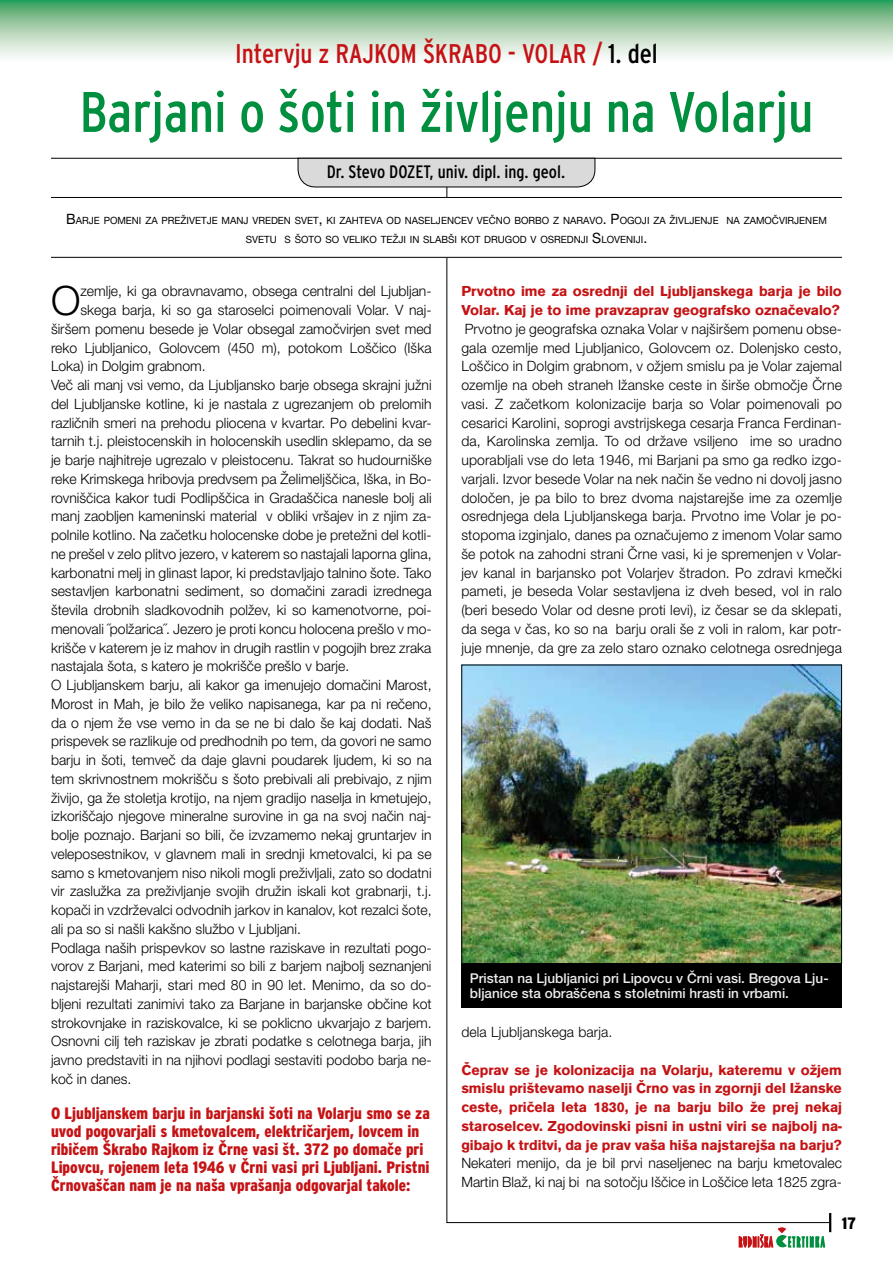
<style>
.page{position:relative;width:893px;height:1263px;background:#fff}
.page>*{position:absolute;margin:0;border:0;box-sizing:border-box;transform-origin:0 0}
.t1{font:57px "Interstate Cond";color:#008e3f}
.t2{font:300 40.5px "Helvetica Neue LT Pro";color:#000}
.t3{font:27px "Interstate Cond";color:#c51315}
.t4{font:18px "Interstate Cond";color:#000}
.t5{font:900 16.5px/18px "Interstate Cond";color:#c51315}
.t6{font:900 16.5px "Interstate Cond";color:#000}
.t7{font:700 15px/18.8px "Accius TEE";color:#c51315}
.t8{font:300 14.25px/18.8px "Helvetica Neue LT Pro";color:#000;text-align:justify}
.t9{font:500 13.5px/15px "Helvetica Neue LT Pro";color:#ededed}
.t10{font:10.05px/18.8px "Helvetica Neue LT Pro";color:#000;text-align:center}
.s1{color:#000}
.s2{font-size:14.25px}
</style>
<div class="page">
<svg style="left:0;top:0;width:893px;height:57px;background:#a1ceac"></svg>
<svg style="left:739px;top:1213px;width:92px;height:35px"></svg>
<hr style="left:51px;top:158px;width:791px;height:1px;background:#000">
<svg style="left:446px;top:188px;width:384px;height:1035px"></svg>
<svg style="left:297px;top:157px;width:299px;height:31px;background:#cbcbcb"></svg>
<div style="left:51px;top:197px;width:791px;height:60px;background:#fff"></div>
<hr style="left:51px;top:257px;width:791px;height:1px;background:#000">
<hr style="left:51px;top:197px;width:791px;height:1px;background:#000">
<img style="left:463px;top:667px;width:377px;height:295px">
<div style="left:461px;top:665px;width:381px;height:299px;border:1px solid #000"></div>
<div style="left:461px;top:964px;width:381px;height:44px;background:#000"></div>
<h3 class="t3" style="left:235px;top:39px;width:424px">Intervju z RAJKOM ©KRABO - VOLAR / <span class="s1">1. del</span></h3>
<h1 class="t1" style="left:80px;top:80px;width:735px">Barjani o πoti in æivljenju na Volarju</h1>
<p class="t4" style="left:327px;top:162px;width:240px">Dr. Stevo DOZET, univ. dipl. ing. geol.</p>
<p class="t10" style="left:66px;top:211px;width:762px"><span class="s2">B</span>ARJE POMENI ZA PREŽIVETJE MANJ VREDEN SVET<span class="s2">,</span> KI ZAHTEVA OD NASELJENCEV VEČNO BORBO Z NARAVO<span class="s2">. P</span>OGOJI ZA ŽIVLJENJE NA ZAMOČVIRJENEM<br>SVETU S ŠOTO SO VELIKO TEŽJI IN SLABŠI KOT DRUGOD V OSREDNJI <span class="s2">S</span>LOVENIJI<span class="s2">.</span></p>
<h2 class="t2" style="left:51px;top:276px;width:31px">O</h2>
<p class="t8" style="left:80px;top:282px;width:353px">zemlje, ki ga obravnavamo, obsega centralni del Ljubljan-</p>
<p class="t8" style="left:80px;top:300px;width:353px">skega barja, ki so ga staroselci poimenovali Volar. V naj-</p>
<p class="t8" style="left:51px;top:319px;width:382px">širšem pomenu besede je Volar obsegal zamočvirjen svet med</p>
<p class="t8" style="left:51px;top:338px;width:382px">reko Ljubljanico, Golovcem (450 m), potokom Loščico (Iška</p>
<p class="t8" style="left:51px;top:357px;width:156px">Loka) in Dolgim grabnom.</p>
<p class="t8" style="left:51px;top:375px;width:382px">Več ali manj vsi vemo, da Ljubljansko barje obsega skrajni južni</p>
<p class="t8" style="left:51px;top:394px;width:382px">del Ljubljanske kotline, ki je nastala z ugrezanjem ob prelomih</p>
<p class="t8" style="left:51px;top:413px;width:382px">različnih smeri na prehodu pliocena v kvartar. Po debelini kvar-</p>
<p class="t8" style="left:51px;top:432px;width:382px">tarnih t.j. pleistocenskih in holocenskih usedlin sklepamo, da se</p>
<p class="t8" style="left:51px;top:450px;width:382px">je barje najhitreje ugrezalo v pleistocenu. Takrat so hudourniške</p>
<p class="t8" style="left:51px;top:469px;width:382px">reke Krimskega hribovja predvsem pa Želimeljščica, Iška, in Bo-</p>
<p class="t8" style="left:51px;top:488px;width:382px">rovniščica kakor tudi Podlipščica in Gradaščica nanesle bolj ali</p>
<p class="t8" style="left:51px;top:507px;width:382px">manj zaobljen kameninski material v obliki vršajev in z njim za-</p>
<p class="t8" style="left:51px;top:525px;width:382px">polnile kotlino. Na začetku holocenske dobe je pretežni del kotli-</p>
<p class="t8" style="left:51px;top:544px;width:382px">ne prešel v zelo plitvo jezero, v katerem so nastajali laporna glina,</p>
<p class="t8" style="left:51px;top:563px;width:382px">karbonatni melj in glinast lapor, ki predstavljajo talnino šote. Tako</p>
<p class="t8" style="left:51px;top:582px;width:382px">sestavljen karbonatni sediment, so domačini zaradi izrednega</p>
<p class="t8" style="left:51px;top:600px;width:382px">števila drobnih sladkovodnih polžev, ki so kamenotvorne, poi-</p>
<p class="t8" style="left:51px;top:619px;width:382px">menovali ˝polžarica˝. Jezero je proti koncu holocena prešlo v mo-</p>
<p class="t8" style="left:51px;top:638px;width:382px">krišče v katerem je iz mahov in drugih rastlin v pogojih brez zraka</p>
<p class="t8" style="left:51px;top:657px;width:300px">nastajala šota, s katero je mokrišče prešlo v barje.</p>
<p class="t8" style="left:51px;top:675px;width:382px">O Ljubljanskem barju, ali kakor ga imenujejo domačini Marost,</p>
<p class="t8" style="left:51px;top:694px;width:382px">Morost in Mah, je bilo že veliko napisanega, kar pa ni rečeno,</p>
<p class="t8" style="left:51px;top:713px;width:382px">da o njem že vse vemo in da se ne bi dalo še kaj dodati. Naš</p>
<p class="t8" style="left:51px;top:732px;width:382px">prispevek se razlikuje od predhodnih po tem, da govori ne samo</p>
<p class="t8" style="left:51px;top:750px;width:382px">barju in šoti, temveč da daje glavni poudarek ljudem, ki so na</p>
<p class="t8" style="left:51px;top:769px;width:382px">tem skrivnostnem mokrišču s šoto prebivali ali prebivajo, z njim</p>
<p class="t8" style="left:51px;top:788px;width:382px">živijo, ga že stoletja krotijo, na njem gradijo naselja in kmetujejo,</p>
<p class="t8" style="left:51px;top:807px;width:382px">izkoriščajo njegove mineralne surovine in ga na svoj način naj-</p>
<p class="t8" style="left:51px;top:825px;width:382px">bolje poznajo. Barjani so bili, če izvzamemo nekaj gruntarjev in</p>
<p class="t8" style="left:51px;top:844px;width:382px">veleposestnikov, v glavnem mali in srednji kmetovalci, ki pa se</p>
<p class="t8" style="left:51px;top:863px;width:382px">samo s kmetovanjem niso nikoli mogli preživljali, zato so dodatni</p>
<p class="t8" style="left:51px;top:882px;width:382px">vir zaslužka za preživljanje svojih družin iskali kot grabnarji, t.j.</p>
<p class="t8" style="left:51px;top:900px;width:382px">kopači in vzdrževalci odvodnih jarkov in kanalov, kot rezalci šote,</p>
<p class="t8" style="left:51px;top:919px;width:251px">ali pa so si našli kakšno službo v Ljubljani.</p>
<p class="t8" style="left:51px;top:938px;width:382px">Podlaga naših prispevkov so lastne raziskave in rezultati pogo-</p>
<p class="t8" style="left:51px;top:957px;width:382px">vorov z Barjani, med katerimi so bili z barjem najbolj seznanjeni</p>
<p class="t8" style="left:51px;top:975px;width:382px">najstarejši Maharji, stari med 80 in 90 let. Menimo, da so do-</p>
<p class="t8" style="left:51px;top:994px;width:382px">bljeni rezultati zanimivi tako za Barjane in barjanske občine kot</p>
<p class="t8" style="left:51px;top:1013px;width:382px">strokovnjake in raziskovalce, ki se poklicno ukvarjajo z barjem.</p>
<p class="t8" style="left:51px;top:1032px;width:382px">Osnovni cilj teh raziskav je zbrati podatke s celotnega barja, jih</p>
<p class="t8" style="left:51px;top:1050px;width:382px">javno predstaviti in na njihovi podlagi sestaviti podobo barja ne-</p>
<p class="t8" style="left:51px;top:1069px;width:82px">koč in danes.</p>
<p class="t5" style="left:51px;top:1104px;width:380px">O Ljubljanskem barju in barjanski šoti na Volarju smo se za uvod pogovarjali s kmetovalcem, elektriËarjem, lovcem in ribiËem ©krabo Rajkom iz »rne vasi št. 372 po domaËe pri Lipovcu, rojenem leta 1946 v »rni vasi pri Ljubljani. Pristni »rnovašËan nam je na naša vprašanja odgovarjal takole:</p>
<p class="t7" style="left:461px;top:282px;width:382px">Prvotno ime za osrednji del Ljubljanskega barja je bilo<br>Volar. Kaj je to ime pravzaprav geografsko označevalo?</p>
<p class="t8" style="left:461px;top:319px;width:382px">Prvotno je geografska oznaka Volar v najširšem pomenu obse&shy;gala ozemlje med Ljubljanico, Golovcem oz. Dolenjsko cesto, Loščico in Dolgim grabnom, v ožjem smislu pa je Volar zajemal ozemlje na obeh straneh Ižanske ceste in širše območje Črne vasi. Z začetkom kolonizacije barja so Volar poimenovali po cesarici Karolini, soprogi avstrijskega cesarja Franca Ferdinan&shy;da, Karolinska zemlja. To od države vsiljeno ime so uradno uporabljali vse do leta 1946, mi Barjani pa smo ga redko izgo&shy;varjali. Izvor besede Volar na nek način še vedno ni dovolj jasno določen, je pa bilo to brez dvoma najstarejše ime za ozemlje osrednjega dela Ljubljanskega barja. Prvotno ime Volar je po&shy;stopoma izginjalo, danes pa označujemo z imenom Volar samo še potok na zahodni strani Črne vasi, ki je spremenjen v Volar&shy;jev kanal in barjansko pot Volarjev štradon. Po zdravi kmečki pameti, je beseda Volar sestavljena iz dveh besed, vol in ralo (beri besedo Volar od desne proti levi), iz česar se da sklepati, da sega v čas, ko so na barju orali še z voli in ralom, kar potr&shy;juje mnenje, da gre za zelo staro oznako celotnega osrednjega</p>
<p class="t9" style="left:470px;top:970px;width:360px">Pristan na Ljubljanici pri Lipovcu v Črni vasi. Bregova Lju&shy;bljanice sta obraščena s stoletnimi hrasti in vrbami.</p>
<p class="t8" style="left:461px;top:1022px;width:153px">dela Ljubljanskega barja.</p>
<p class="t7" style="left:461px;top:1060px;width:382px;text-align:justify">Čeprav se je kolonizacija na Volarju, kateremu v ožjem smislu prištevamo naselji Črno vas in zgornji del Ižanske ceste, pričela leta 1830, je na barju bilo že prej nekaj staroselcev. Zgodovinski pisni in ustni viri se najbolj na&shy;gibajo k trditvi, da je prav vaša hiša najstarejša na barju?</p>
<p class="t8" style="left:461px;top:1153px;width:382px">Nekateri menijo, da je bil prvi naseljenec na barju kmetovalec<br>Martin Blaž, ki naj bi na sotočju Iščice in Loščice leta 1825 zgra-</p>
<p class="t6" style="left:842px;top:1214px;width:16px">17</p>
</div>
